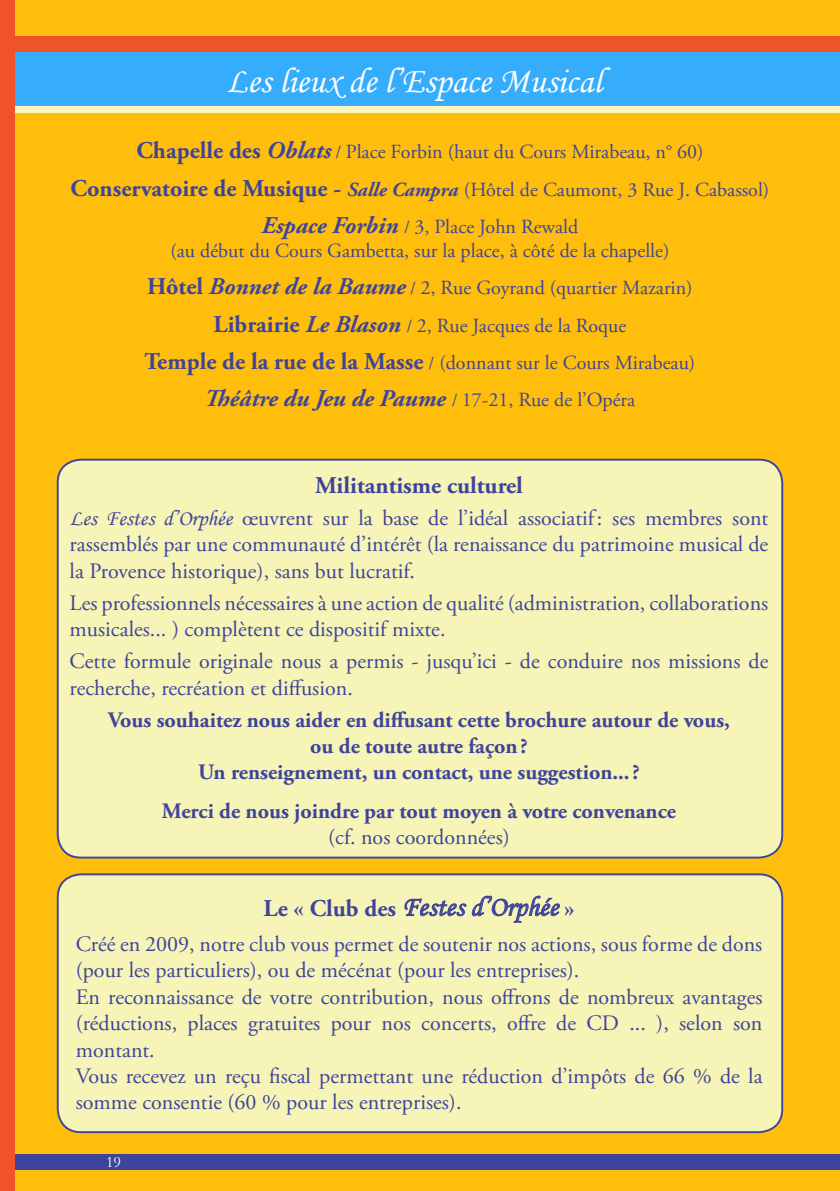
<style>
.page{position:relative;width:840px;height:1191px;background:#fff}
.page>*{position:absolute;margin:0;border:0;box-sizing:border-box;transform-origin:0 0}
.t1{font:36px "Monotype Corsiva";color:#fff}
.t2{font:28px "Monotype Corsiva";color:#3e449c}
.t3{font:italic 700 24px "Adobe Garamond Pro";color:#3e449c}
.t4{font:700 24px "Adobe Garamond Pro";color:#3e449c}
.t5{font:22px/26.4px "Adobe Garamond Pro";color:#3e449c}
.t6{font:700 22px/26.4px "Adobe Garamond Pro";color:#3e449c;text-align:center}
.t7{font:20px/37.4px "Adobe Garamond Pro";color:#3e449c;text-align:center}
.t8{font:16px "Garamond";color:#fff}
.s1{font-weight:700;font-size:24px}
.s2{font-weight:700;font-style:italic;font-size:24px}
.s3{font-size:18px}
.s4{font-weight:700;font-style:italic}
.s5{font-weight:400;font-style:normal;font-size:18px}
.s6{font-weight:400;font-style:normal;font-size:20px}
.s7{font-family:"Monotype Corsiva"}
.s8{font-family:"Adobe Garamond Pro";font-weight:700;font-size:24px}
</style>
<div class="page">
<div style="left:0;top:0;width:839px;height:1191px;background:#ffbe0b"></div>
<div style="left:0;top:1154px;width:839px;height:15px;background:#3e449c"></div>
<div style="left:0;top:50px;width:839px;height:57px;background:#36adfc"></div>
<div style="left:0;top:37px;width:839px;height:15px;background:#f05329"></div>
<div style="left:0;top:107px;width:839px;height:6px;background:#fbf7bc"></div>
<div style="left:58px;top:874px;width:723px;height:258px;background:#f6f4b6;border-radius:23px"></div>
<svg style="left:404px;top:895px;width:156px;height:28px"></svg>
<div style="left:57px;top:873px;width:725px;height:260px;border:2px solid #3e449c;border-radius:23px"></div>
<div style="left:58px;top:460px;width:723px;height:397px;background:#f6f4b6;border-radius:23px"></div>
<div style="left:57px;top:459px;width:725px;height:399px;border:2px solid #3e449c;border-radius:23px"></div>
<div style="left:0;top:0;width:14px;height:1191px;background:#f05329"></div>
<h1 class="t1" style="left:226px;top:59px;width:377px">Les lieux de l’Espace Musical</h1>
<p class="t7" style="left:71px;top:134px;width:700px"><span class="s1">Chapelle des</span> <span class="s2">Oblats</span> <span class="s3">/</span> Place Forbin (haut du Cours Mirabeau, n° 60)<br><span class="s1">Conservatoire de Musique -</span> <span class="s4">Salle Campra</span> (Hôtel de Caumont, 3 Rue J. Cabassol)<br><span class="s2">Espace Forbin</span> <span class="s3">/</span> 3, Place John Rewald</p>
<p class="t7" style="left:144px;top:232px;width:552px">(au début du Cours Gambetta, sur la place, à côté de la chapelle)<br><span class="s1">Hôtel</span> <span class="s2">Bonnet de la Baume</span> <span class="s3">/</span> 2, Rue Goyrand (quartier Mazarin)<br><span class="s1">Librairie</span> <span class="s2">Le Blason</span> <span class="s3">/</span> 2, Rue Jacques de la Roque<br><span class="s1">Temple de la rue de la Masse</span> <span class="s3">/</span> (donnant sur le Cours Mirabeau)</p>
<p class="t3" style="left:204px;top:385px;width:432px">Théâtre du Jeu de Paume <span class="s5">/</span> <span class="s6">17-21, Rue de l’Opéra</span></p>
<p class="t4" style="left:315px;top:471px;width:209px">Militantisme culturel</p>
<p class="t5" style="left:70px;top:505px;width:699px;text-align:justify"><span class="s7">Les Festes d’Orphée</span> œuvrent sur la base de l’idéal associatif: ses membres sont rassemblés par une communauté d’intérêt (la renaissance du patrimoine musical de la Provence historique), sans but lucratif.</p>
<p class="t5" style="left:70px;top:590px;width:699px">Les professionnels nécessaires à une action de qualité (administration, collaborations musicales... ) complètent ce dispositif mixte.</p>
<p class="t5" style="left:70px;top:648px;width:700px">Cette formule originale nous a permis - jusqu’ici - de conduire nos missions de recherche, recréation et diffusion.</p>
<p class="t6" style="left:108px;top:707px;width:623px">Vous souhaitez nous aider en diffusant cette brochure autour de vous, ou de toute autre façon?<br>Un renseignement, un contact, une suggestion...?</p>
<p class="t6" style="left:162px;top:798px;width:515px">Merci de nous joindre par tout moyen à votre convenance</p>
<p class="t5" style="left:328px;top:825px;width:183px">(cf. nos coordonnées)</p>
<p class="t2" style="left:263px;top:890px;width:312px"><span class="s8">Le « Club des</span> Festes d’Orphée <span class="s8">»</span></p>
<p class="t5" style="left:76px;top:931px;width:688px">Créé en 2009, notre club vous permet de soutenir nos actions, sous forme de dons (pour les particuliers), ou de mécénat (pour les entreprises).<br>En reconnaissance de votre contribution, nous offrons de nombreux avantages (réductions, places gratuites pour nos concerts, offre de CD ... ), selon son montant.<br>Vous recevez un reçu fiscal permettant une réduction d’impôts de 66 % de la somme consentie (60 % pour les entreprises).</p>
<p class="t8" style="left:106px;top:1151px;width:17px">19</p>
</div>
